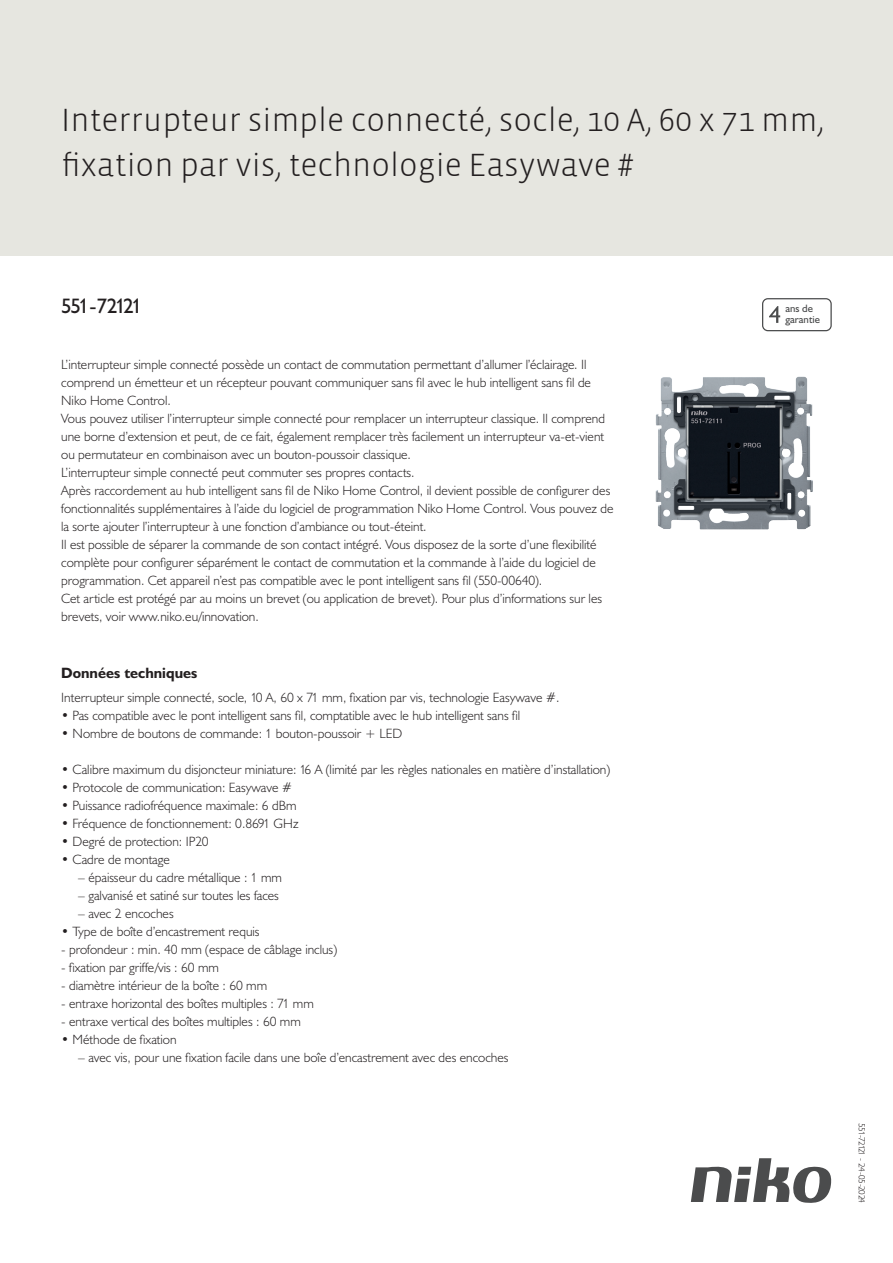
<style>
.page{position:relative;width:893px;height:1263px;background:#fff}
.page>*{position:absolute;margin:0;border:0;box-sizing:border-box;transform-origin:0 0}
.Title_datasheets{font:300 33px/45px "Vista Sans";color:#231f20}
.Article_number{font:21px "Humanist 521 BT";letter-spacing:-.09em;color:#231f20}
.Titles_parts{font:700 15px "Humanist 521 BT";color:#231f20}
.Platte_tekst_CAB{font:300 13.5px/18px "Humanist 521 BT";color:#231f20}
.USP_Bullets{font:300 13.5px "Humanist 521 BT";color:#231f20}
.USP_Bullets_level_2{font:300 13.5px "Humanist 521 BT";color:#231f20}
.t1{font:10.8px/10.8px "Humanist 521 BT";color:#4b4c4d}
.Revision{font:300 9px "Humanist 521 BT";letter-spacing:-.08em;color:#231f20}
</style>
<div class="page">
<svg style="left:691px;top:1158px;width:141px;height:45px"></svg>
<div style="left:0;top:0;width:893px;height:255px;background:#e6e6e0"></div>
<svg style="left:762px;top:298px;width:70px;height:33px"></svg>
<img style="left:655px;top:376px;width:158px;height:154px">
<p class="Title_datasheets" style="left:61px;top:98px;width:764px">Interrupteur simple connecté, socle, 10 A, 60 x 71 mm, fixation par vis, technologie Easywave #</p>
<p class="Article_number" style="left:61px;top:293px;width:83px">551-72121</p>
<p class="t1" style="left:785px;top:303px;width:36px">ans de garantie</p>
<p class="Platte_tekst_CAB" style="left:61px;top:355px;width:554px">L’interrupteur simple connecté possède un contact de commutation permettant d’allumer l’éclairage. Il comprend un émetteur et un récepteur pouvant communiquer sans fil avec le hub intelligent sans fil de Niko Home Control.<br>Vous pouvez utiliser l’interrupteur simple connecté pour remplacer un interrupteur classique. Il comprend une borne d’extension et peut, de ce fait, également remplacer très facilement un interrupteur va-et-vient ou permutateur en combinaison avec un bouton-poussoir classique.<br>L’interrupteur simple connecté peut commuter ses propres contacts.<br>Après raccordement au hub intelligent sans fil de Niko Home Control, il devient possible de configurer des fonctionnalités supplémentaires à l’aide du logiciel de programmation Niko Home Control. Vous pouvez de la sorte ajouter l’interrupteur à une fonction d’ambiance ou tout-éteint.<br>Il est possible de séparer la commande de son contact intégré. Vous disposez de la sorte d’une flexibilité complète pour configurer séparément le contact de commutation et la commande à l’aide du logiciel de programmation. Cet appareil n’est pas compatible avec le pont intelligent sans fil (550-00640).<br>Cet article est protégé par au moins un brevet (ou application de brevet). Pour plus d’informations sur les brevets, voir www.niko.eu/innovation.</p>
<p class="Titles_parts" style="left:61px;top:663px;width:138px">Données techniques</p>
<p class="Platte_tekst_CAB" style="left:61px;top:688px;width:500px">Interrupteur simple connecté, socle, 10 A, 60 x 71 mm, fixation par vis, technologie Easywave #.</p>
<p class="USP_Bullets" style="left:61px;top:707px;width:461px">• Pas compatible avec le pont intelligent sans fil, comptatible avec le hub intelligent sans fil</p>
<p class="USP_Bullets" style="left:61px;top:725px;width:343px">• Nombre de boutons de commande: 1 bouton-poussoir + LED</p>
<p class="USP_Bullets" style="left:61px;top:761px;width:551px">• Calibre maximum du disjoncteur miniature: 16 A (limité par les règles nationales en matière d’installation)</p>
<p class="USP_Bullets" style="left:61px;top:779px;width:233px">• Protocole de communication: Easywave #</p>
<p class="USP_Bullets" style="left:61px;top:797px;width:237px">• Puissance radiofréquence maximale: 6 dBm</p>
<p class="USP_Bullets" style="left:61px;top:815px;width:239px">• Fréquence de fonctionnement: 0.8691 GHz</p>
<p class="USP_Bullets" style="left:61px;top:833px;width:149px">• Degré de protection: IP20</p>
<p class="USP_Bullets" style="left:61px;top:851px;width:110px">• Cadre de montage</p>
<p class="USP_Bullets_level_2" style="left:78px;top:869px;width:205px">– épaisseur du cadre métallique : 1 mm</p>
<p class="USP_Bullets_level_2" style="left:78px;top:887px;width:202px">– galvanisé et satiné sur toutes les faces</p>
<p class="USP_Bullets_level_2" style="left:78px;top:905px;width:97px">– avec 2 encoches</p>
<p class="USP_Bullets" style="left:61px;top:923px;width:200px">• Type de boîte d’encastrement requis</p>
<p class="USP_Bullets" style="left:61px;top:941px;width:277px">- profondeur : min. 40 mm (espace de câblage inclus)</p>
<p class="USP_Bullets" style="left:61px;top:959px;width:159px">- fixation par griffe/vis : 60 mm</p>
<p class="USP_Bullets" style="left:61px;top:977px;width:207px">- diamètre intérieur de la boîte : 60 mm</p>
<p class="USP_Bullets" style="left:61px;top:995px;width:254px">- entraxe horizontal des boîtes multiples : 71 mm</p>
<p class="USP_Bullets" style="left:61px;top:1013px;width:241px">- entraxe vertical des boîtes multiples : 60 mm</p>
<p class="USP_Bullets" style="left:61px;top:1031px;width:117px">• Méthode de fixation</p>
<p class="USP_Bullets_level_2" style="left:78px;top:1049px;width:432px">– avec vis, pour une fixation facile dans une boîe d’encastrement avec des encoches</p>
<p class="Revision" style="left:868px;top:1123px;width:81px;rotate:90deg">551-72121 - 24-05-2024</p>
</div>
